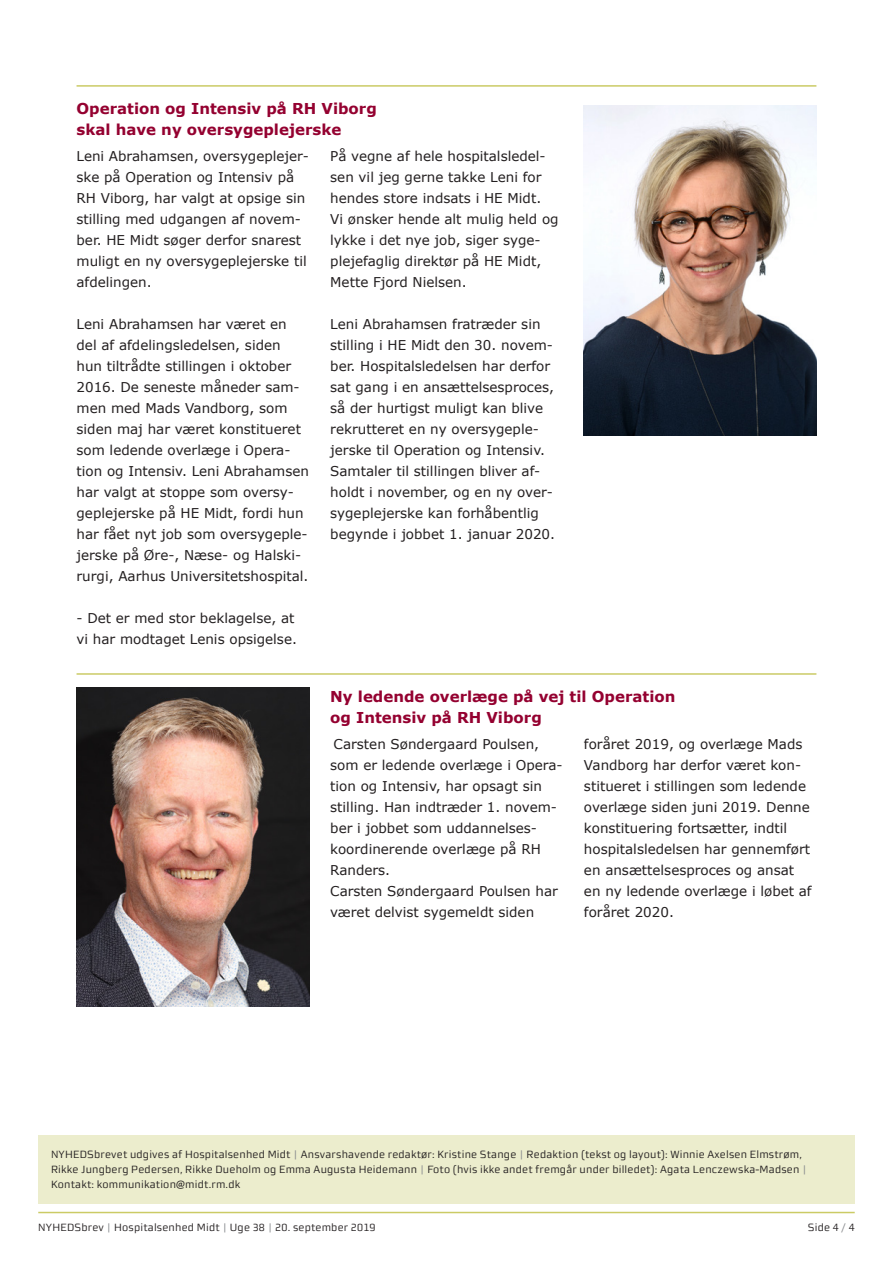
<style>
.page{position:relative;width:893px;height:1263px;background:#fff}
.page>*{position:absolute;margin:0;border:0;box-sizing:border-box;transform-origin:0 0}
.Over_m_streg_-_HEM{font:700 15px/21px "Verdana";color:#940130}
.Brød_-_HEM{font:13.5px/21px "Verdana";color:#231f20}
.t1{font:10.5px/15px "midtsans";letter-spacing:.02em;color:#231f20}
.s1{color:#8a8c8f}
</style>
<div class="page">
<hr style="left:38px;top:1212px;width:817px;height:1px;background:#cbcb65">
<div style="left:38px;top:1135px;width:817px;height:68px;background:#ecedcd"></div>
<hr style="left:77px;top:85px;width:739px;height:2px;background:#cbcb65">
<hr style="left:77px;top:673px;width:739px;height:2px;background:#cbcb65">
<img style="left:584px;top:105px;width:232px;height:330px">
<img style="left:77px;top:688px;width:232px;height:318px">
<p class="Over_m_streg_-_HEM" style="left:77px;top:98px;width:302px">Operation og Intensiv på RH Viborg skal have ny oversygeplejerske</p>
<p class="Brød_-_HEM" style="left:77px;top:145px;width:234px">Leni Abrahamsen, oversygeplejer&shy;ske på Operation og Intensiv på<br>RH Viborg, har valgt at opsige sin stilling med udgangen af novem&shy;ber. HE Midt søger derfor snarest muligt en ny oversygeplejerske til afdelingen.</p>
<p class="Brød_-_HEM" style="left:77px;top:313px;width:234px">Leni Abrahamsen har været en del af afdelingsledelsen, siden hun tiltrådte stillingen i oktober<br>2016. De seneste måneder sam&shy;men med Mads Vandborg, som siden maj har været konstitueret som ledende overlæge i Opera&shy;tion og Intensiv. Leni Abrahamsen har valgt at stoppe som oversy&shy;geplejerske på HE Midt, fordi hun har fået nyt job som oversygeple&shy;jerske på Øre-, Næse- og Halski&shy;rurgi, Aarhus Universitetshospital.</p>
<p class="Brød_-_HEM" style="left:77px;top:607px;width:222px">- Det er med stor beklagelse, at vi har modtaget Lenis opsigelse.</p>
<p class="Brød_-_HEM" style="left:330px;top:145px;width:230px">På vegne af hele hospitalsledel&shy;sen vil jeg gerne takke Leni for hendes store indsats i HE Midt.<br>Vi ønsker hende alt mulig held og lykke i det nye job, siger syge&shy;plejefaglig direktør på HE Midt,<br>Mette Fjord Nielsen.</p>
<p class="Brød_-_HEM" style="left:330px;top:313px;width:226px">Leni Abrahamsen fratræder sin stilling i HE Midt den 30. novem&shy;ber. Hospitalsledelsen har derfor sat gang i en ansættelsesproces, så der hurtigst muligt kan blive rekrutteret en ny oversygeple&shy;jerske til Operation og Intensiv.<br>Samtaler til stillingen bliver af&shy;holdt i november, og en ny over&shy;sygeplejerske kan forhåbentlig begynde i jobbet 1. januar 2020.</p>
<p class="Over_m_streg_-_HEM" style="left:330px;top:686px;width:347px">Ny ledende overlæge på vej til Operation og Intensiv på RH Viborg</p>
<p class="Brød_-_HEM" style="left:330px;top:733px;width:234px">Carsten Søndergaard Poulsen, som er ledende overlæge i Opera&shy;tion og Intensiv, har opsagt sin stilling. Han indtræder 1. novem&shy;ber i jobbet som uddannelses&shy;koordinerende overlæge på RH<br>Randers.</p>
<p class="Brød_-_HEM" style="left:330px;top:880px;width:229px">Carsten Søndergaard Poulsen har været delvist sygemeldt siden</p>
<p class="Brød_-_HEM" style="left:584px;top:733px;width:229px">foråret 2019, og overlæge Mads<br>Vandborg har derfor været kon&shy;stitueret i stillingen som ledende overlæge siden juni 2019. Denne konstituering fortsætter, indtil hospitalsledelsen har gennemført en ansættelsesproces og ansat en ny ledende overlæge i løbet af foråret 2020.</p>
<p class="t1" style="left:51px;top:1147px;width:757px">NYHEDSbrevet udgives af Hospitalsenhed Midt <span class="s1">|</span> Ansvarshavende redaktør: Kristine Stange <span class="s1">|</span> Redaktion (tekst og layout): Winnie Axelsen Elmstrøm,<br>Rikke Jungberg Pedersen, Rikke Dueholm og Emma Augusta Heidemann <span class="s1">|</span> Foto (hvis ikke andet fremgår under billedet): Agata Lenczewska-Madsen <span class="s1">|<br></span>Kontakt: kommunikation@midt.rm.dk</p>
<p class="t1" style="left:38px;top:1220px;width:339px">NYHEDSbrev <span class="s1">|</span> Hospitalsenhed Midt <span class="s1">|</span> Uge 38 <span class="s1">|</span> 20. september 2019</p>
<p class="t1" style="left:808px;top:1220px;width:48px">Side 4 <span class="s1">/</span> 4</p>
</div>
